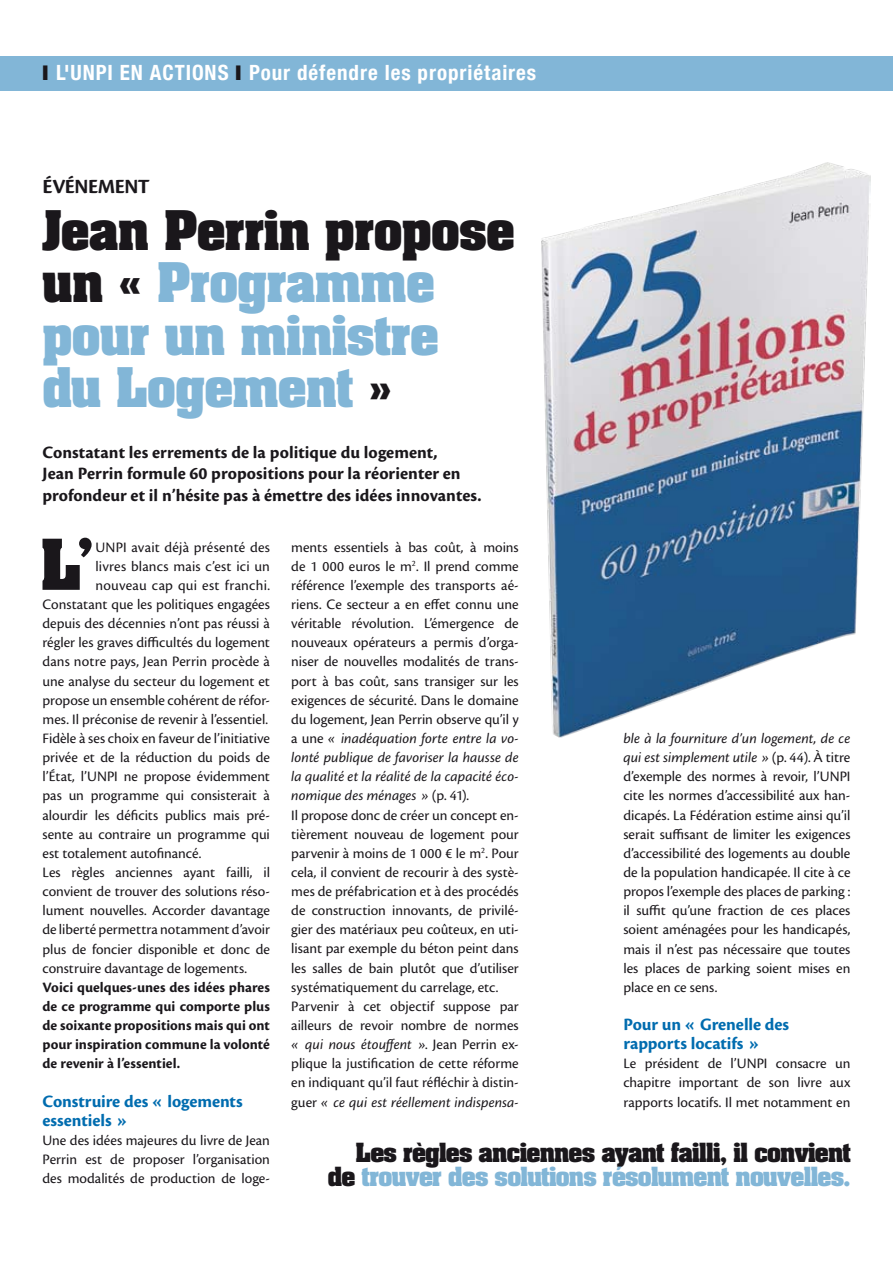
<style>
.page{position:relative;width:893px;height:1263px;background:#fff}
.page>*{position:absolute;margin:0;border:0;box-sizing:border-box;transform-origin:0 0}
.t1{font:700 59.7px "Aachen Std";color:#1a171b}
.t2{font:700 46.5px/52.5px "Aachen Std";letter-spacing:-.02em;color:#82b6d7}
.t3{font:700 22.5px/24px "Aachen Std";letter-spacing:-.035em;color:#1a171b;text-align:right}
.t4{font:700 condensed 21px "Helvetica Neue LT Com";letter-spacing:.045em;color:#fff}
.t5{font:700 21px "Cronos Pro";letter-spacing:-.02em;color:#1a171b}
.t6{font:700 18px/21.6px "Cronos Pro";letter-spacing:.005em;color:#1a171b}
.t7{font:700 18px/19.2px "Cronos Pro";letter-spacing:-.005em;color:#006caf}
.t8{font:15px/19.2px "Cronos Pro";color:#1a171b;text-align:justify}
.t9{font:700 15px/19.2px "Cronos Pro";color:#1a171b;text-align:justify}
.s1{color:#1a171b}
.s2{font-style:italic}
.s3{color:#82b6d7}
</style>
<div class="page">
<div style="left:0;top:57px;width:893px;height:34px;background:#82b6d7"></div>
<img style="left:541px;top:162px;width:329px;height:576px">
<h3 class="t4" style="left:43px;top:60px;width:495px"><span class="s1">❙</span> L'UNPI en actions <span class="s1">❙</span> Pour défendre les propriétaires</h3>
<h3 class="t5" style="left:43px;top:174px;width:109px">Événement</h3>
<h2 class="t2" style="left:43px;top:204px;width:474px"><span class="s1">Jean Perrin propose un «</span> Programme pour un ministre<br>du Logement <span class="s1">»</span></h2>
<p class="t6" style="left:43px;top:442px;width:441px">Constatant les errements de la politique du logement,<br>Jean Perrin formule 60 propositions pour la réorienter en profondeur et il n’hésite pas à émettre des idées innovantes.</p>
<h1 class="t1" style="left:41px;top:521px;width:56px">L’</h1>
<p class="t8" style="left:95px;top:537px;width:176px">UNPI avait déjà présenté des</p>
<p class="t8" style="left:291px;top:537px;width:229px;text-align:left">ments essentiels à bas coût, à moins de 1 000 euros le m<sup>2</sup>. Il prend comme référence l’exemple des transports aé&shy;riens. Ce secteur a en effet connu une véritable révolution. L’émergence de nouveaux opérateurs a permis d’orga&shy;niser de nouvelles modalités de trans&shy;port à bas coût, sans transiger sur les exigences de sécurité. Dans le domaine du logement, Jean Perrin observe qu’il y a une <span class="s2">« inadéquation forte entre la vo&shy;lonté publique de favoriser la hausse de la qualité et la réalité de la capacité éco&shy;nomique des ménages »</span> (p. 41).<br>Il propose donc de créer un concept en&shy;tièrement nouveau de logement pour parvenir à moins de 1 000 € le m<sup>2</sup>. Pour cela, il convient de recourir à des systè&shy;mes de préfabrication et à des procédés de construction innovants, de privilé&shy;gier des matériaux peu coûteux, en uti&shy;lisant par exemple du béton peint dans les salles de bain plutôt que d’utiliser systématiquement du carrelage, etc.<br>Parvenir à cet objectif suppose par ailleurs de revoir nombre de normes <span class="s2">« qui nous étouffent »</span>. Jean Perrin ex&shy;plique la justification de cette réforme en indiquant qu’il faut réfléchir à distin&shy;guer <span class="s2">« ce qui est réellement indispensa-</span></p>
<p class="t8" style="left:95px;top:556px;width:176px">livres blancs mais c’est ici un</p>
<p class="t8" style="left:95px;top:576px;width:176px">nouveau cap qui est franchi.</p>
<p class="t8" style="left:43px;top:595px;width:229px">Constatant que les politiques engagées</p>
<p class="t8" style="left:43px;top:614px;width:229px">depuis des décennies n’ont pas réussi à</p>
<p class="t8" style="left:43px;top:633px;width:229px">régler les graves difficultés du logement</p>
<p class="t8" style="left:43px;top:652px;width:229px">dans notre pays, Jean Perrin procède à</p>
<p class="t8" style="left:43px;top:671px;width:229px">une analyse du secteur du logement et</p>
<p class="t8" style="left:43px;top:690px;width:229px">propose un ensemble cohérent de réfor-</p>
<p class="t8" style="left:43px;top:710px;width:227px">mes. Il préconise de revenir à l’essentiel.</p>
<p class="t8" style="left:43px;top:729px;width:229px">Fidèle à ses choix en faveur de l’initiative</p>
<p class="t8" style="left:43px;top:748px;width:229px">privée et de la réduction du poids de</p>
<p class="t8" style="left:43px;top:767px;width:229px">l’État, l’UNPI ne propose évidemment</p>
<p class="t8" style="left:43px;top:786px;width:229px">pas un programme qui consisterait à</p>
<p class="t8" style="left:43px;top:805px;width:229px">alourdir les déficits publics mais pré-</p>
<p class="t8" style="left:43px;top:824px;width:229px">sente au contraire un programme qui</p>
<p class="t8" style="left:43px;top:844px;width:160px">est totalement autofinancé.</p>
<p class="t8" style="left:43px;top:863px;width:229px">Les règles anciennes ayant failli, il</p>
<p class="t8" style="left:43px;top:882px;width:229px">convient de trouver des solutions réso-</p>
<p class="t8" style="left:43px;top:901px;width:229px">lument nouvelles. Accorder davantage</p>
<p class="t8" style="left:43px;top:920px;width:229px">de liberté permettra notamment d’avoir</p>
<p class="t8" style="left:43px;top:939px;width:229px">plus de foncier disponible et donc de</p>
<p class="t8" style="left:43px;top:958px;width:206px">construire davantage de logements.</p>
<p class="t9" style="left:43px;top:978px;width:229px">Voici quelques-unes des idées phares de ce programme qui comporte plus de soixante propositions mais qui ont pour inspiration commune la volonté de revenir à l’essentiel.</p>
<p class="t7" style="left:43px;top:1091px;width:202px">Construire des « logements essentiels »</p>
<p class="t8" style="left:43px;top:1130px;width:229px">Une des idées majeures du livre de Jean Perrin est de proposer l’organisation des modalités de production de loge-</p>
<p class="t8" style="left:623px;top:729px;width:229px"><span class="s2">ble à la fourniture d’un logement, de ce qui est simplement utile »</span> (p. 44). À titre d’exemple des normes à revoir, l’UNPI cite les normes d’accessibilité aux han&shy;dicapés. La Fédération estime ainsi qu’il serait suffisant de limiter les exigences d’accessibilité des logements au double de la population handicapée. Il cite à ce propos l’exemple des places de parking : il suffit qu’une fraction de ces places soient aménagées pour les handicapés, mais il n’est pas nécessaire que toutes les places de parking soient mises en place en ce sens.</p>
<p class="t7" style="left:623px;top:1015px;width:167px">Pour un « Grenelle des rapports locatifs »</p>
<p class="t8" style="left:623px;top:1054px;width:229px">Le président de l’UNPI consacre un chapitre important de son livre aux rapports locatifs. Il met notamment en</p>
<h3 class="t3" style="left:328px;top:1141px;width:524px">Les règles anciennes ayant failli, il convient de <span class="s3">trouver des solutions résolument nouvelles.</span></h3>
</div>
